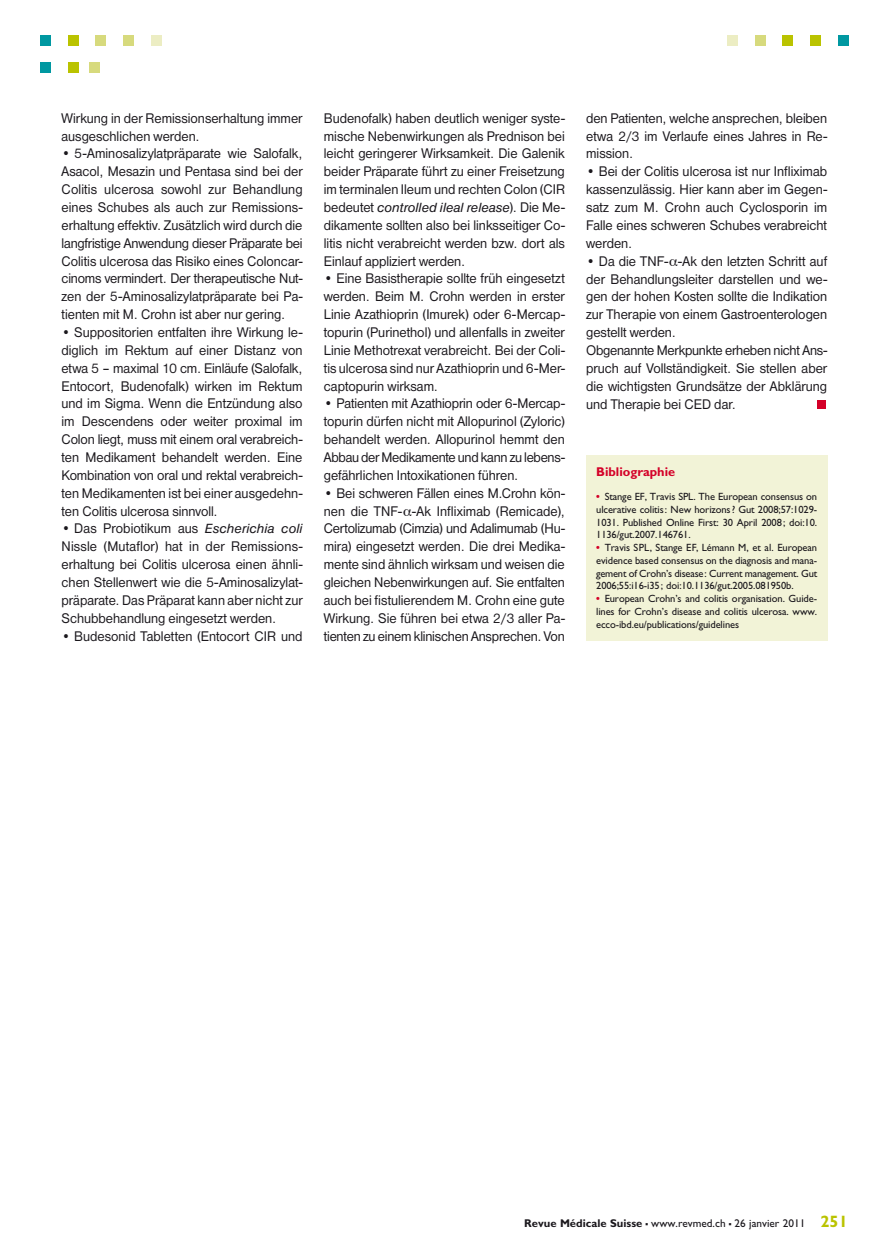
<style>
.page{position:relative;width:889px;height:1259px;background:#fff}
.page>*{position:absolute;margin:0;border:0;box-sizing:border-box;transform-origin:0 0}
.t1{font:14.55px/17.9px "Nimbus Sans D";color:#1a171c;text-align:justify;scale:.95 1}
.t2{font:italic 13.8px "Nimbus Sans D";color:#1a171c}
.t3{font:700 12.75px "Gill Sans";color:#d40028}
.t4{font:11.25px "Gill Sans";color:#1a171c}
.t5{font:10.5px/12.8px "Gill Sans";letter-spacing:-.01em;color:#1a171c;text-align:justify}
.s1{font-style:italic;font-size:13.8px}
.s2{font-style:normal;font-size:14.55px}
.s3{font-weight:700;color:#d40028}
.s4{font-weight:700}
.s5{font-weight:700;font-size:16.5px}
.s6{font-weight:700;font-size:16.5px;color:#bac300}
</style>
<div class="page">
<div style="left:586px;top:455px;width:241px;height:185px;background:#f2f3d7"></div>
<div style="left:838px;top:35px;width:10px;height:11px;background:#0098a1"></div>
<div style="left:810px;top:35px;width:11px;height:11px;background:#bac300"></div>
<div style="left:782px;top:35px;width:11px;height:11px;background:#bac300"></div>
<div style="left:755px;top:35px;width:10px;height:11px;background:#d7da7d"></div>
<div style="left:727px;top:35px;width:11px;height:11px;background:#ecedc3"></div>
<div style="left:151px;top:35px;width:10px;height:11px;background:#ecedc3"></div>
<div style="left:123px;top:35px;width:11px;height:11px;background:#d7da7d"></div>
<div style="left:96px;top:35px;width:10px;height:11px;background:#d7da7d"></div>
<div style="left:68px;top:35px;width:11px;height:11px;background:#bac300"></div>
<div style="left:40px;top:35px;width:11px;height:11px;background:#0098a1"></div>
<div style="left:68px;top:63px;width:11px;height:10px;background:#bac300"></div>
<div style="left:40px;top:63px;width:11px;height:10px;background:#0098a1"></div>
<div style="left:89px;top:63px;width:10px;height:10px;background:#d7da7d"></div>
<div style="left:817px;top:400px;width:8px;height:8px;background:#d40028"></div>
<p class="t1" style="left:62px;top:109px;width:255px">Wirkung in der Remissionserhaltung immer ausgeschlichen werden.</p>
<p class="t1" style="left:62px;top:144px;width:255px">• 5-Aminosalizylatpräparate wie Salofalk, Asacol, Mesazin und Pentasa sind bei der Colitis ulcerosa sowohl zur Behandlung eines Schubes als auch zur Remissions&shy;erhaltung effektiv. Zusätzlich wird durch die langfristige Anwendung dieser Präparate bei Colitis ulcerosa das Risiko eines Coloncar&shy;cinoms vermindert. Der therapeutische Nut&shy;zen der 5-Aminosalizylatpräparate bei Pa&shy;tienten mit M. Crohn ist aber nur gering.</p>
<p class="t1" style="left:62px;top:323px;width:255px">• Suppositorien entfalten ihre Wirkung le&shy;diglich im Rektum auf einer Distanz von etwa 5 – maximal 10 cm. Einläufe (Salofalk, Entocort, Budenofalk) wirken im Rektum und im Sigma. Wenn die Entzündung also im Descendens oder weiter proximal im Colon liegt, muss mit einem oral verabreich&shy;ten Medikament behandelt werden. Eine Kombination von oral und rektal verabreich&shy;ten Medikamenten ist bei einer ausgedehn&shy;ten Colitis ulcerosa sinnvoll.</p>
<p class="t1" style="left:62px;top:519px;width:255px">• Das Probiotikum aus <span class="s1">Escherichia coli </span>Nissle (Mutaflor) hat in der Remissions&shy;erhaltung bei Colitis ulcerosa einen ähnli&shy;chen Stellenwert wie die 5-Aminosalizylat&shy;präparate. Das Präparat kann aber nicht zur Schubbehandlung eingesetzt werden.</p>
<p class="t1" style="left:62px;top:626px;width:255px">• Budesonid Tabletten (Entocort CIR und</p>
<p class="t1" style="left:324px;top:109px;width:255px">Budenofalk) haben deutlich weniger syste&shy;mische Nebenwirkungen als Prednison bei leicht geringerer Wirksamkeit. Die Galenik beider Präparate führt zu einer Freisetzung im terminalen Ileum und rechten Colon (CIR</p>
<p class="t2" style="left:324px;top:200px;width:242px"><span class="s2">bedeutet</span> controlled ileal release<span class="s2">). Die Me-</span></p>
<p class="t1" style="left:324px;top:216px;width:255px">dikamente sollten also bei linksseitiger Co&shy;litis nicht verabreicht werden bzw. dort als Einlauf appliziert werden.</p>
<p class="t1" style="left:324px;top:269px;width:255px">• Eine Basistherapie sollte früh eingesetzt werden. Beim M. Crohn werden in erster Linie Azathioprin (Imurek) oder 6-Mercap&shy;topurin (Purinethol) und allenfalls in zweiter Linie Methotrexat verabreicht. Bei der Coli&shy;tis ulcerosa sind nur Azathioprin und 6-Mer&shy;captopurin wirksam.</p>
<p class="t1" style="left:324px;top:394px;width:255px">• Patienten mit Azathioprin oder 6-Mercap&shy;topurin dürfen nicht mit Allopurinol (Zyloric) behandelt werden. Allopurinol hemmt den Abbau der Medikamente und kann zu lebens&shy;gefährlichen Intoxikationen führen.</p>
<p class="t1" style="left:324px;top:484px;width:255px">• Bei schweren Fällen eines M.Crohn kön&shy;nen die TNF- -Ak Infliximab (Remicade), Certolizumab (Cimzia) und Adalimumab (Hu&shy;mira) eingesetzt werden. Die drei Medika&shy;mente sind ähnlich wirksam und weisen die gleichen Nebenwirkungen auf. Sie entfalten auch bei fistulierendem M. Crohn eine gute Wirkung. Sie führen bei etwa 2/3 aller Pa&shy;tienten zu einem klinischen Ansprechen. Von</p>
<p class="t1" style="left:586px;top:109px;width:255px">den Patienten, welche ansprechen, bleiben etwa 2/3 im Verlaufe eines Jahres in Re&shy;mission.</p>
<p class="t1" style="left:586px;top:162px;width:255px">• Bei der Colitis ulcerosa ist nur Infliximab kassenzulässig. Hier kann aber im Gegen&shy;satz zum M. Crohn auch Cyclosporin im Falle eines schweren Schubes verabreicht werden.</p>
<p class="t1" style="left:586px;top:252px;width:255px;text-align:left">• Da die TNF- -Ak den letzten Schritt auf der Behandlungsleiter darstellen und we&shy;gen der hohen Kosten sollte die Indikation zur Therapie von einem Gastroenterologen gestellt werden.<br>Obgenannte Merkpunkte erheben nicht Ans&shy;pruch auf Vollständigkeit. Sie stellen aber die wichtigsten Grundsätze der Abklärung und Therapie bei CED dar.</p>
<p class="t3" style="left:596px;top:464px;width:81px">Bibliographie</p>
<p class="t5" style="left:596px;top:490px;width:222px"><span class="s3">•</span> Stange EF, Travis SPL. The European consensus on ulcerative colitis: New horizons? Gut 2008;57:1029- 1031. Published Online First: 30 April 2008; doi:10.<br>1136/gut.2007.146761.</p>
<p class="t5" style="left:596px;top:541px;width:222px"><span class="s3">•</span> Travis SPL, Stange EF, Lémann M, et al. European evidence based consensus on the diagnosis and mana&shy;gement of Crohn’s disease: Current management. Gut 2006;55:i16-i35; doi:10.1136/gut.2005.081950b.</p>
<p class="t5" style="left:596px;top:592px;width:222px"><span class="s3">•</span> European Crohn’s and colitis organisation. Guide&shy;lines for Crohn’s disease and colitis ulcerosa. www. ecco-ibd.eu/publications/guidelines</p>
<p class="t4" style="left:524px;top:1216px;width:325px"><span class="s4">Revue Médicale Suisse</span> <span class="s5">–</span> www.revmed.ch <span class="s5">–</span> 26 janvier 2011 <span class="s6">251</span></p>
</div>
